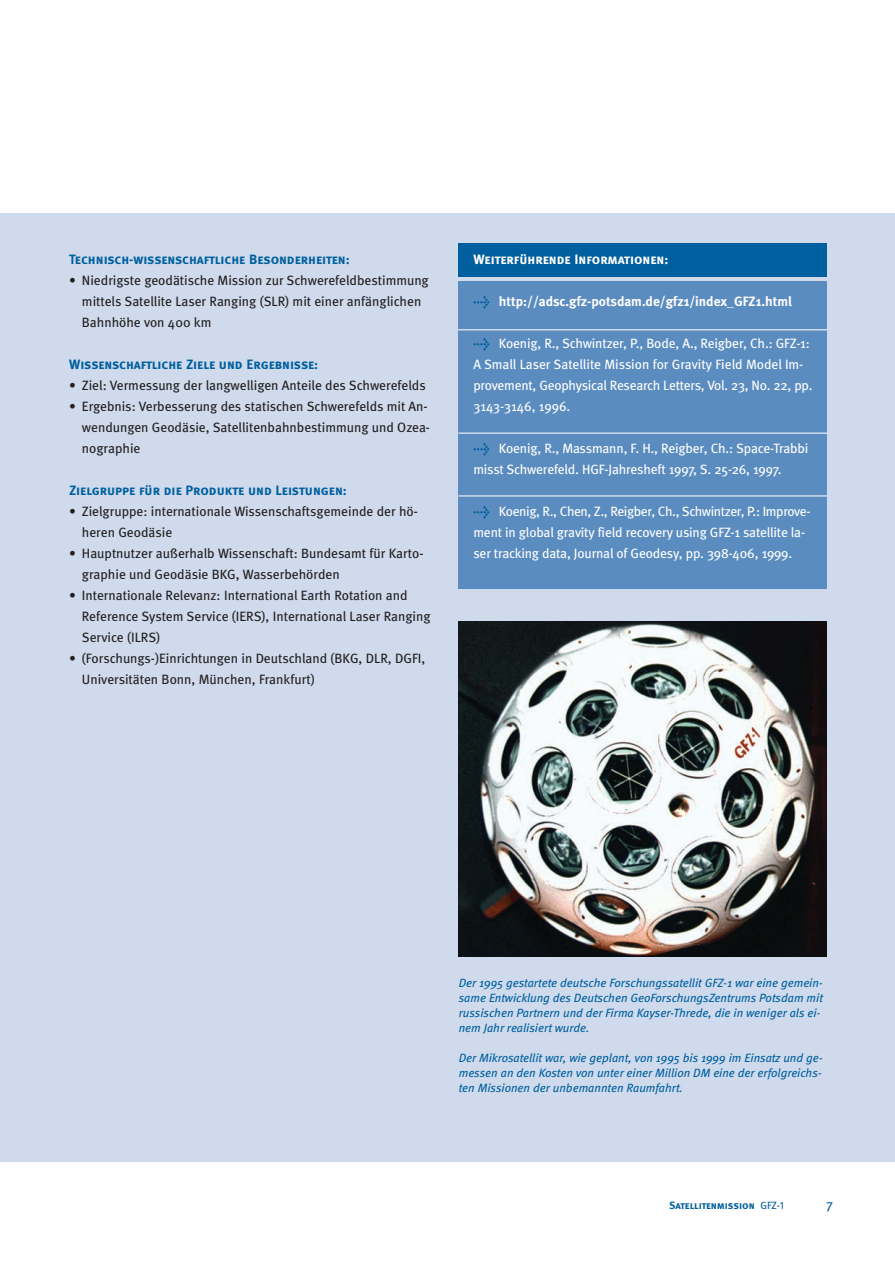
<style>
.page{position:relative;width:895px;height:1264px;background:#fff}
.page>*{position:absolute;margin:0;border:0;box-sizing:border-box;transform-origin:0 0}
.t1{font:13.5px/21px "Meta";color:#231f20}
.t2{font:13.5px/21px "Meta";letter-spacing:-.01em;color:#fff}
.t3{font:13.5px "Meta Bold Caps";letter-spacing:-.005em;color:#005f9f}
.t4{font:700 13.5px "Meta";color:#fff}
.t5{font:13.5px "Meta Bold Caps";color:#fff}
.t6{font:13.5px "Meta Book Caps";color:#005f9f}
.t7{font:italic 12px/15px "Meta";color:#005f9f}
.t8{font:10.5px "Meta Bold Caps";letter-spacing:-.01em;color:#005f9f}
.s1{font-family:"Meta Bold Expert";font-weight:400;color:#005f9f}
.s2{font-family:"Meta Bold Expert";color:#005f9f}
.s3{font-family:"Meta"}
.s4{font-family:"Meta Book Expert"}
</style>
<div class="page">
<hr style="left:0;top:214px;width:1px;height:952px;background:#cfdbec">
<div style="left:1px;top:214px;width:893px;height:952px;background:#cfdbec"></div>
<div style="left:0;top:1162px;width:894px;height:102px;background:#fff"></div>
<div style="left:458px;top:243px;width:368px;height:34px;background:#005f9f"></div>
<div style="left:458px;top:281px;width:368px;height:308px;background:#5b8cbf"></div>
<hr style="left:457px;top:329px;width:371px;height:1px;background:#cfdbec">
<hr style="left:458px;top:432px;width:371px;height:2px;background:#cfdbec">
<hr style="left:458px;top:495px;width:371px;height:2px;background:#cfdbec">
<img style="left:458px;top:621px;width:368px;height:336px">
<p class="t3" style="left:69px;top:251px;width:282px">Technisch-wissenschaftliche Besonderheiten:</p>
<p class="t1" style="left:82px;top:270px;width:348px;text-indent:-13px">• Niedrigste geodätische Mission zur Schwerefeldbestimmung mittels Satellite Laser Ranging (SLR) mit einer anfänglichen<br>Bahnhöhe von 400 km</p>
<p class="t3" style="left:69px;top:356px;width:250px">Wissenschaftliche Ziele und Ergebnisse:</p>
<p class="t1" style="left:69px;top:375px;width:358px">• Ziel: Vermessung der langwelligen Anteile des Schwerefelds</p>
<p class="t1" style="left:82px;top:396px;width:349px;text-indent:-13px">• Ergebnis: Verbesserung des statischen Schwerefelds mit An&shy;wendungen Geodäsie, Satellitenbahnbestimmung und Ozea&shy;nographie</p>
<p class="t3" style="left:69px;top:482px;width:279px">Zielgruppe für die Produkte und Leistungen:</p>
<p class="t1" style="left:82px;top:501px;width:337px;text-indent:-13px">• Zielgruppe: internationale Wissenschaftsgemeinde der hö - h eren Geodäsie</p>
<p class="t1" style="left:82px;top:543px;width:343px;text-indent:-13px">• Hauptnutzer außerhalb Wissenschaft: Bundesamt für Karto&shy;graphie und Geodäsie BKG, Wasserbehörden</p>
<p class="t1" style="left:82px;top:585px;width:350px;text-indent:-13px">• Internationale Relevanz: International Earth Rotation and<br>Reference System Service (IERS), International Laser Ranging<br>Service (ILRS)</p>
<p class="t1" style="left:82px;top:648px;width:345px;text-indent:-13px">• (Forschungs-)Einrichtungen in Deutschland (BKG, DLR, DGFI,<br>Universitäten Bonn, München, Frankfurt)</p>
<p class="t5" style="left:473px;top:251px;width:196px">Weiterführende Informationen:</p>
<p class="t4" style="left:473px;top:293px;width:320px"><span class="s1">l</span> http://adsc.gfz-potsdam.de/gfz1/index_GFZ1.html</p>
<p class="t2" style="left:473px;top:333px;width:340px"><span class="s2">l</span> Koenig, R., Schwintzer, P., Bode, A., Reigber, Ch.: GFZ-1:<br>A Small Laser Satellite Mission for Gravity Field Model Im&shy;provement, Geophysical Research Letters, Vol. 23, No. 22, pp.<br>3143-3146, 1996.</p>
<p class="t2" style="left:473px;top:438px;width:336px"><span class="s2">l</span> Koenig, R., Massmann, F. H., Reigber, Ch.: Space-Trabbi misst Schwerefeld. HGF-Jahresheft 1997, S. 25-26, 1997.</p>
<p class="t2" style="left:473px;top:501px;width:338px"><span class="s2">l</span> Koenig, R., Chen, Z., Reigber, Ch., Schwintzer, P.: Im prove - ment in global gravity field recovery using GFZ-1 satellite la&shy;ser tracking data, Journal of Geodesy, pp. 398-406, 1999.</p>
<p class="t7" style="left:458px;top:975px;width:366px">Der 1995 gestartete deutsche Forschungssatellit GFZ-1 war eine gemein&shy;same Entwicklung des Deutschen GeoForschungsZentrums Potsdam mit russischen Partnern und der Firma Kayser-Threde, die in weniger als ei&shy;nem Jahr realisiert wurde.</p>
<p class="t7" style="left:458px;top:1050px;width:365px;text-align:justify">Der Mikrosatellit war, wie geplant, von 1995 bis 1999 im Einsatz und ge&shy;messen an den Kosten von unter einer Million DM eine der erfolgreichs&shy;ten Missionen der unbemannten Raumfahrt.</p>
<p class="t8" style="left:669px;top:1199px;width:116px">Satellitenmission <span class="s3">GFZ-</span><span class="s4">1</span></p>
<p class="t6" style="left:826px;top:1196px;width:8px">7</p>
</div>
